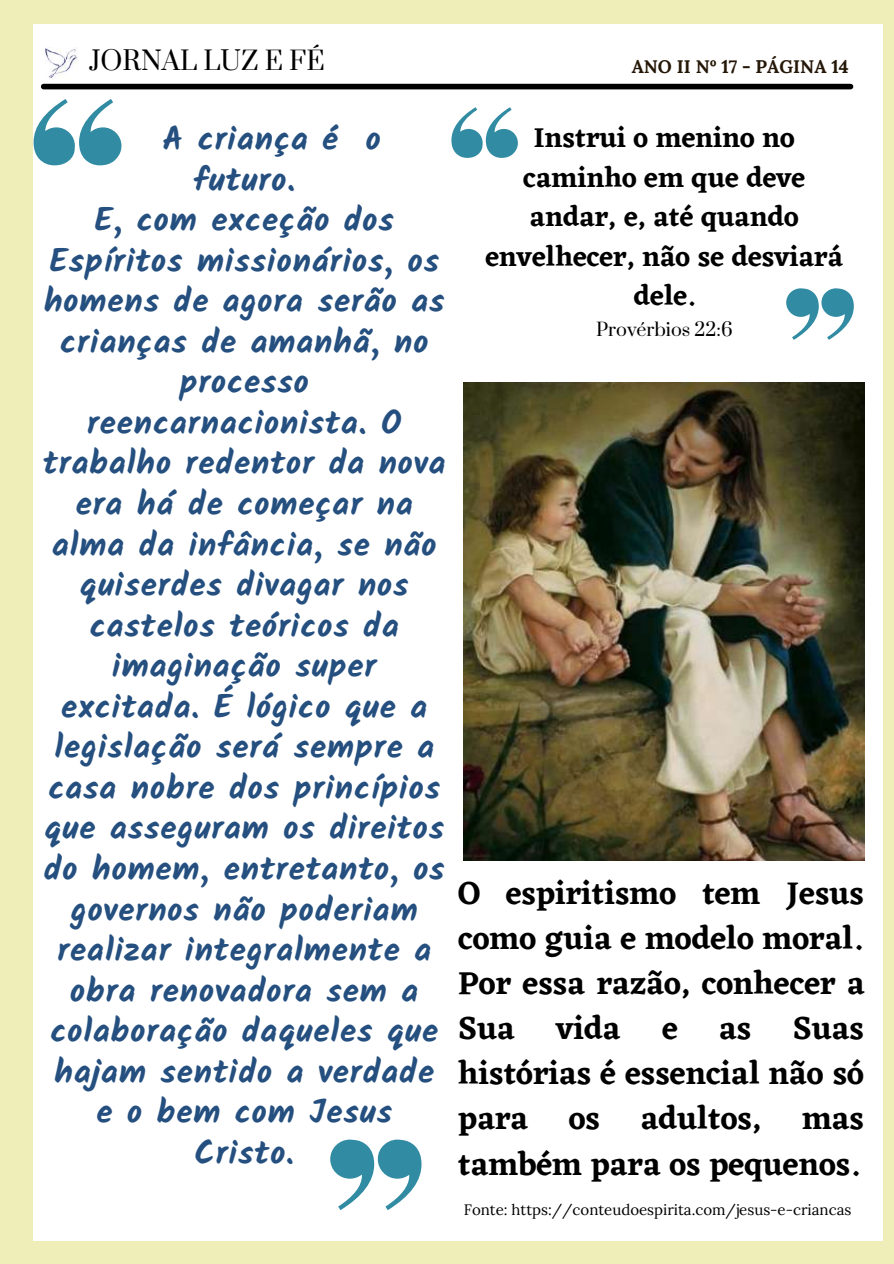
<style>
.page{position:relative;width:894px;height:1264px;background:#fff}
.page>*{position:absolute;margin:0;border:0;box-sizing:border-box;transform-origin:0 0}
.t1{font:700 33px "Kalam";letter-spacing:.025em;color:#244f7f}
.t2{font:600 32.7px/45px "Eczar";color:#000;text-align:justify}
.t3{font:600 28.35px/39.5px "Eczar";color:#000;text-align:center}
.t4{font:25.5px "Prata";color:#000}
.t5{font:700 18.3px "Lora";color:#251707}
.t6{font:17.85px "Prata";color:#000}
.t7{font:15px "Lora";color:#000}
</style>
<div class="page">
<div style="left:0;top:0;width:893px;height:1263px;background:#efeeb9"></div>
<div style="left:34px;top:24px;width:849px;height:1216px;background:#fff"></div>
<div style="left:44px;top:84px;width:806px;height:5px;background:#000"></div>
<img style="left:46px;top:47px;width:31px;height:32px">
<svg style="left:34px;top:99px;width:87px;height:66px"></svg>
<svg style="left:330px;top:1139px;width:91px;height:71px"></svg>
<img style="left:463px;top:382px;width:401px;height:478px">
<svg style="left:451px;top:107px;width:66px;height:51px"></svg>
<svg style="left:786px;top:288px;width:67px;height:52px"></svg>
<p class="t4" style="left:89px;top:44px;width:237px">JORNAL LUZ E FÉ</p>
<p class="t5" style="left:631px;top:55px;width:218px">ANO II Nº 17 - PÁGINA 14</p>
<p class="t1" style="left:162px;top:119px;width:220px">A criança é o</p>
<p class="t1" style="left:193px;top:160px;width:103px">futuro.</p>
<p class="t1" style="left:95px;top:200px;width:301px">E, com exceção dos</p>
<p class="t1" style="left:50px;top:241px;width:391px">Espíritos missionários, os</p>
<p class="t1" style="left:44px;top:281px;width:402px">homens de agora serão as</p>
<p class="t1" style="left:60px;top:322px;width:369px">crianças de amanhã, no</p>
<p class="t1" style="left:180px;top:362px;width:131px">processo</p>
<p class="t1" style="left:87px;top:403px;width:316px">reencarnacionista. O</p>
<p class="t1" style="left:43px;top:444px;width:404px">trabalho redentor da nova</p>
<p class="t1" style="left:76px;top:484px;width:338px">era há de começar na</p>
<p class="t1" style="left:52px;top:525px;width:386px">alma da infância, se não</p>
<p class="t1" style="left:80px;top:565px;width:330px">quiserdes divagar nos</p>
<p class="t1" style="left:90px;top:606px;width:310px">castelos teóricos da</p>
<p class="t1" style="left:112px;top:646px;width:265px">imaginação super</p>
<p class="t1" style="left:61px;top:687px;width:367px">excitada. É lógico que a</p>
<p class="t1" style="left:54px;top:727px;width:381px">legislação será sempre a</p>
<p class="t1" style="left:48px;top:768px;width:393px">casa nobre dos princípios</p>
<p class="t1" style="left:44px;top:808px;width:401px">que asseguram os direitos</p>
<p class="t1" style="left:44px;top:849px;width:402px">do homem, entretanto, os</p>
<p class="t1" style="left:71px;top:889px;width:348px">governos não poderiam</p>
<p class="t1" style="left:57px;top:930px;width:375px">realizar integralmente a</p>
<p class="t1" style="left:70px;top:970px;width:349px">obra renovadora sem a</p>
<p class="t1" style="left:50px;top:1011px;width:389px">colaboração daqueles que</p>
<p class="t1" style="left:55px;top:1052px;width:381px">hajam sentido a verdade</p>
<p class="t1" style="left:96px;top:1092px;width:297px">e o bem com Jesus</p>
<p class="t1" style="left:194px;top:1133px;width:101px">Cristo.</p>
<p class="t3" style="left:485px;top:118px;width:359px">Instrui o menino no caminho em que deve andar, e, até quando envelhecer, não se desviará dele.</p>
<p class="t6" style="left:596px;top:318px;width:138px">Provérbios 22:6</p>
<p class="t2" style="left:458px;top:870px;width:408px">O espiritismo tem Jesus como guia e modelo moral.<br>Por essa razão, conhecer a Sua</p>
<p class="t2" style="left:556px;top:1005px;width:66px">vida</p>
<p class="t2" style="left:662px;top:1005px;width:17px">e</p>
<p class="t2" style="left:719px;top:1005px;width:34px">as</p>
<p class="t2" style="left:458px;top:1005px;width:407px;text-indent:334px">Suas histórias é essencial não só para os adultos, mas também para os pequenos.</p>
<p class="t7" style="left:463px;top:1200px;width:389px">Fonte: https://conteudoespirita.com/jesus-e-criancas</p>
</div>
